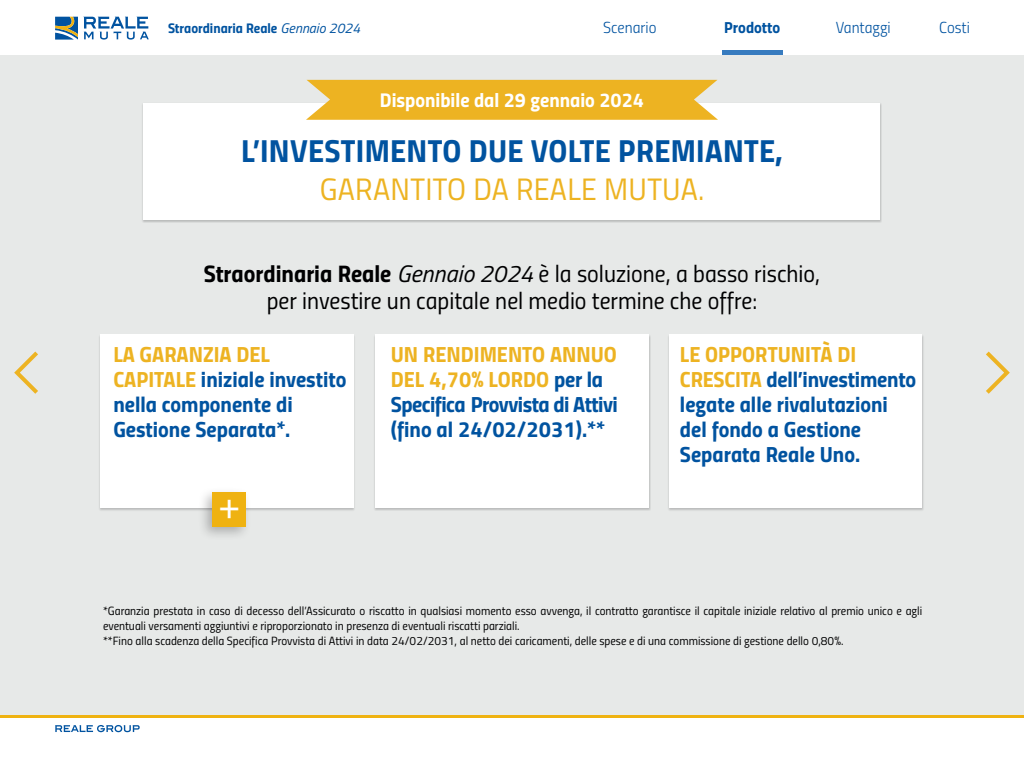
<style>
.page{position:relative;width:1024px;height:768px;background:#fff}
.page>*{position:absolute;margin:0;border:0;box-sizing:border-box;transform-origin:0 0}
.t1{font:40px "Titillium Regular Upright";color:#fff}
.t2{font:32px "Titillium Bold Upright";letter-spacing:.01em;color:#0153a0}
.t3{font:31px "Titillium Regular Upright";letter-spacing:.01em;color:#edb322}
.t4{font:24px/27px "Titillium Regular Upright";color:#000001;text-align:center}
.t5{font:22px/25px "Titillium Bold Upright";color:#0153a0}
.t6{font:20px "Titillium Bold Upright";color:#fff}
.t7{font:16px "Titillium Light Upright";color:#0153a0}
.t8{font:16px "Titillium Bold Upright";color:#0153a0}
.t9{font:14px "Titillium Bold Upright";color:#0153a0}
.t10{font:12px/15px "Titillium Regular Upright";color:#000001}
.s1{font-family:"Titillium";font-style:italic}
.s2{font-family:"Titillium Bold Upright"}
.s3{color:#edb322}
</style>
<div class="page">
<svg style="left:55px;top:17px;width:94px;height:23px"></svg>
<div style="left:0;top:55px;width:1024px;height:660px;background:#e7e9e8"></div>
<svg style="left:55px;top:725px;width:85px;height:7px"></svg>
<hr style="left:0;top:715px;width:1024px;height:2px;background:#efb211">
<svg style="left:986px;top:351px;width:24px;height:43px"></svg>
<svg style="left:14px;top:351px;width:24px;height:43px"></svg>
<div style="left:722px;top:50px;width:61px;height:5px;background:#377bbf"></div>
<div style="left:98px;top:334px;width:257px;height:177px;background:#000001;opacity:.2"></div>
<div style="left:100px;top:334px;width:253px;height:173px;background:#fff"></div>
<div style="left:667px;top:334px;width:257px;height:177px;background:#000001;opacity:.2"></div>
<div style="left:669px;top:334px;width:253px;height:173px;background:#fff"></div>
<div style="left:373px;top:334px;width:278px;height:177px;background:#000001;opacity:.2"></div>
<div style="left:375px;top:334px;width:274px;height:173px;background:#fff"></div>
<div style="left:197px;top:487px;width:54px;height:55px;background:#000001;opacity:.26"></div>
<div style="left:213px;top:492px;width:33px;height:35px;background:#efb211"></div>
<div style="left:141px;top:102px;width:741px;height:121px;background:#000001;opacity:.2"></div>
<div style="left:144px;top:103px;width:736px;height:117px;background:#fff"></div>
<svg style="left:306px;top:80px;width:412px;height:40px;background:#edb72f"></svg>
<p class="t9" style="left:168px;top:17px;width:194px">Straordinaria Reale <span class="s1">Gennaio 2024</span></p>
<h3 class="t7" style="left:603px;top:16px;width:55px">Scenario</h3>
<h3 class="t8" style="left:724px;top:15px;width:58px">Prodotto</h3>
<h3 class="t7" style="left:836px;top:16px;width:56px">Vantaggi</h3>
<h3 class="t7" style="left:939px;top:16px;width:32px">Costi</h3>
<h3 class="t6" style="left:380px;top:84px;width:266px">Disponibile dal 29 gennaio 2024</h3>
<h2 class="t2" style="left:241px;top:126px;width:543px">L’INVESTIMENTO DUE VOLTE PREMIANTE,</h2>
<h3 class="t3" style="left:320px;top:166px;width:386px">GARANTITO DA REALE MUTUA.</h3>
<h3 class="t4" style="left:204px;top:259px;width:618px"><span class="s2">Straordinaria Reale</span> <span class="s1">Gennaio 2024</span> è la soluzione, a basso rischio, per investire un capitale nel medio termine che offre:</h3>
<h3 class="t5" style="left:113px;top:341px;width:235px"><span class="s3">LA GARANZIA DEL<br>CAPITALE</span> iniziale investito nella componente di<br>Gestione Separata*.</h3>
<h3 class="t5" style="left:680px;top:341px;width:238px"><span class="s3">LE OPPORTUNITÀ DI<br>CRESCITA</span> dell’investimento legate alle rivalutazioni del fondo a Gestione<br>Separata Reale Uno.</h3>
<h1 class="t1" style="left:218px;top:475px;width:24px">+</h1>
<h3 class="t5" style="left:391px;top:341px;width:229px"><span class="s3">UN RENDIMENTO ANNUO<br>DEL 4,70% LORDO</span> per la<br>Specifica Provvista di Attivi (fino al 24/02/2031).**</h3>
<p class="t10" style="left:103px;top:603px;width:821px">*Garanzia prestata in caso di decesso dell’Assicurato o riscatto in qualsiasi momento esso avvenga, il contratto garantisce il capitale iniziale relativo al premio unico e agli eventuali versamenti aggiuntivi e riproporzionato in presenza di eventuali riscatti parziali.<br>**Fino alla scadenza della Specifica Provvista di Attivi in data 24/02/2031, al netto dei caricamenti, delle spese e di una commissione di gestione dello 0,80%.</p>
</div>
